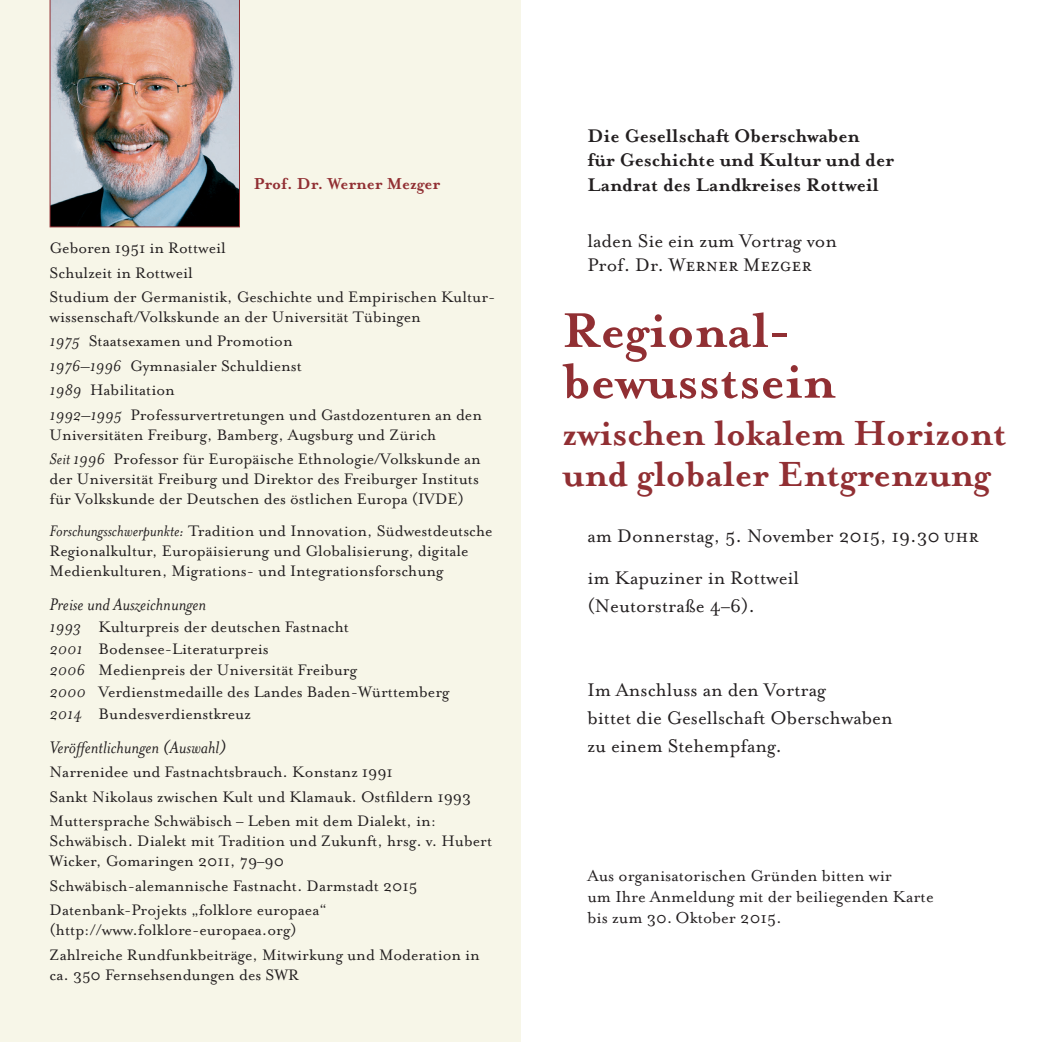
<style>
.page{position:relative;width:1042px;height:1042px;background:#fff}
.page>*{position:absolute;margin:0;border:0;box-sizing:border-box;transform-origin:0 0}
.t1{font:700 56px/50.8px "Mrs Eaves OT";color:#912f33}
.t2{font:700 40.07px/40.2px "Mrs Eaves OT";letter-spacing:-.005em;color:#912f33}
.t3{font:21px/28px "Mrs Eaves OT";color:#231f20}
.t4{font:700 21px/24.5px "Mrs Eaves OT";color:#231f20}
.t5{font:italic 19.25px "Mrs Eaves OT";color:#231f20}
.t6{font:18.2px/21px "Mrs Eaves OT";color:#231f20}
.t7{font:700 18.2px "Mrs Eaves OT";color:#912f33}
.t8{font:17.5px/24.3px "Mrs Eaves OT";color:#231f20}
.s1{font-style:italic}
</style>
<div class="page">
<div style="left:0;top:0;width:521px;height:1042px;background:#f7f6e8"></div>
<img style="left:50px;top:0;width:190px;height:227px">
<p class="t7" style="left:254px;top:178px;width:188px">Prof. Dr. Werner Mezger</p>
<p class="t8" style="left:50px;top:238px;width:447px">Geboren 1951 in Rottweil<br>Schulzeit in Rottweil<br>Studium der Germanistik, Geschichte und Empirischen Kultur-</p>
<p class="t8" style="left:50px;top:307px;width:434px">wissenschaft/Volkskunde an der Universität Tübingen<br><span class="s1">1975</span> Staatsexamen und Promotion<br><span class="s1">1976–1996</span> Gymnasialer Schuldienst<br><span class="s1">1989</span> Habilitation<br><span class="s1">1992–1995</span> Professurvertretungen und Gastdozenturen an den</p>
<p class="t8" style="left:50px;top:424px;width:433px">Universitäten Freiburg, Bamberg, Augsburg und Zürich<br><span class="s1">Seit 1996</span> Professor für Europäische Ethnologie/Volkskunde an</p>
<p class="t8" style="left:50px;top:471px;width:431px;line-height:20.1px">der Universität Freiburg und Direktor des Freiburger Instituts für Volkskunde der Deutschen des östlichen Europa (IVDE)</p>
<p class="t8" style="left:50px;top:523px;width:444px;line-height:20.1px"><span class="s1">Forschungsschwerpunkte:</span> Tradition und Innovation, Südwestdeutsche<br>Regionalkultur, Europäisierung und Globalisierung, digitale<br>Medienkulturen, Migrations- und Integrationsforschung</p>
<p class="t5" style="left:50px;top:598px;width:158px">Preise und Auszeichnungen</p>
<p class="t8" style="left:50px;top:618px;width:402px;line-height:21.7px"><span class="s1">1993</span> Kulturpreis der deutschen Fastnacht<br><span class="s1">2001</span> Bodensee-Literaturpreis<br><span class="s1">2006</span> Medienpreis der Universität Freiburg<br><span class="s1">2000</span> Verdienstmedaille des Landes Baden-Württemberg <span class="s1">2014</span> Bundesverdienstkreuz</p>
<p class="t5" style="left:50px;top:741px;width:178px">Veröffentlichungen (Auswahl)</p>
<p class="t8" style="left:50px;top:762px;width:423px">Narrenidee und Fastnachtsbrauch. Konstanz 1991<br>Sankt Nikolaus zwischen Kult und Klamauk. Ostfildern 1993<br>Muttersprache Schwäbisch – Leben mit dem Dialekt, in:</p>
<p class="t8" style="left:50px;top:833px;width:444px;line-height:20.1px">Schwäbisch. Dialekt mit Tradition und Zukunft, hrsg. v. Hubert<br>Wicker, Gomaringen 2011, 79–90</p>
<p class="t8" style="left:50px;top:875px;width:369px">Schwäbisch-alemannische Fastnacht. Darmstadt 2015<br>Datenbank-Projekts „folklore europaea“</p>
<p class="t8" style="left:50px;top:920px;width:432px">(http://www.folklore-europaea.org)<br>Zahlreiche Rundfunkbeiträge, Mitwirkung und Moderation in</p>
<p class="t8" style="left:50px;top:964px;width:251px">ca. 350 Fernsehsendungen des SWR</p>
<p class="t4" style="left:587px;top:126px;width:308px">Die Gesellschaft Oberschwaben<br>für Geschichte und Kultur und der<br>Landrat des Landkreises Rottweil</p>
<p class="t3" style="left:587px;top:231px;width:251px;line-height:24.5px">laden Sie ein zum Vortrag von<br>Prof. Dr. Werner Mezger</p>
<h1 class="t1" style="left:563px;top:312px;width:274px">Regional&shy;bewusstsein</h1>
<h2 class="t2" style="left:563px;top:418px;width:445px">zwischen lokalem Horizont und globaler Entgrenzung</h2>
<p class="t3" style="left:587px;top:517px;width:393px;line-height:42px">am Donnerstag, 5. November 2015, 19.30 uhr im Kapuziner in Rottweil</p>
<p class="t3" style="left:587px;top:594px;width:169px">(Neutorstraße 4–6).</p>
<p class="t3" style="left:587px;top:678px;width:307px">Im Anschluss an den Vortrag<br>bittet die Gesellschaft Oberschwaben zu einem Stehempfang.</p>
<p class="t6" style="left:587px;top:867px;width:348px">Aus organisatorischen Gründen bitten wir<br>um Ihre Anmeldung mit der beiliegenden Karte bis zum 30. Oktober 2015.</p>
</div>
